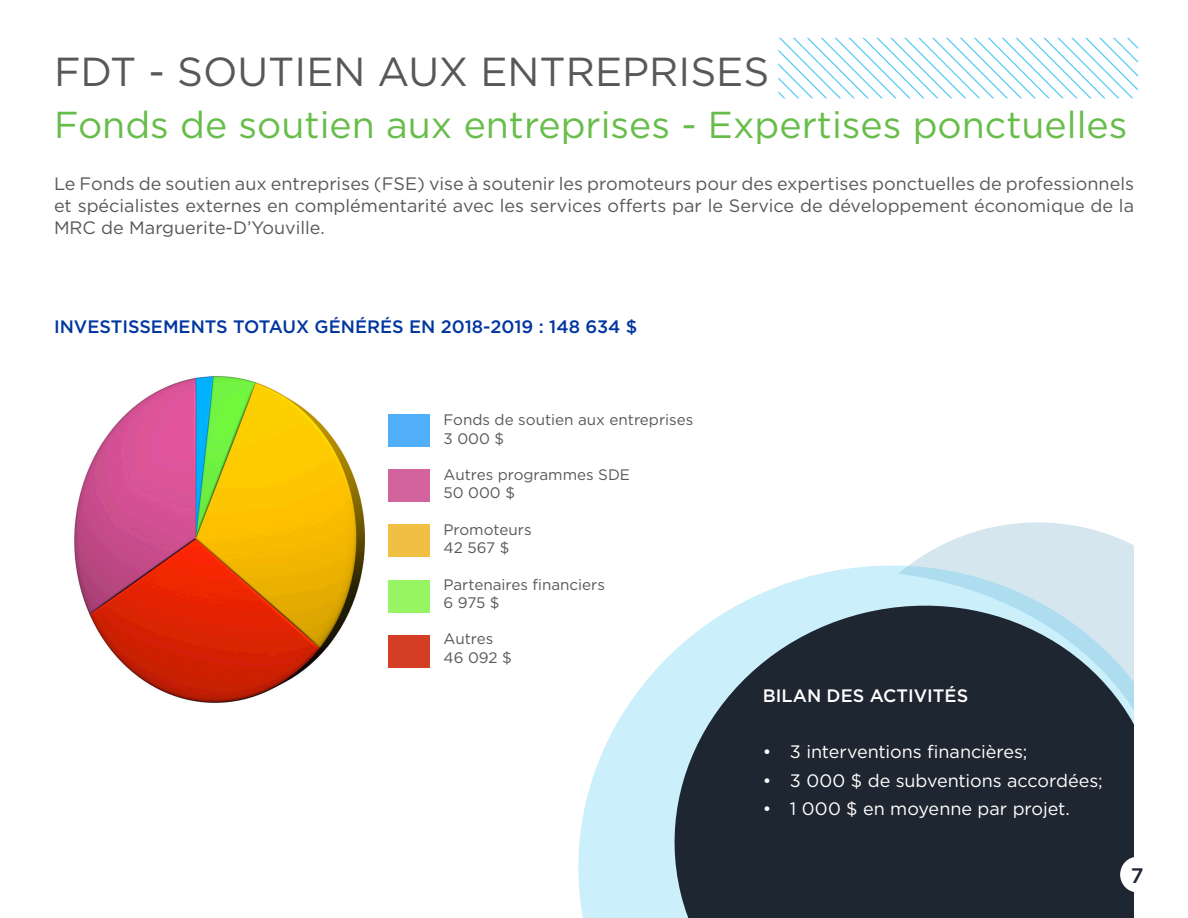
<style>
.page{position:relative;width:1188px;height:918px;background:#fff}
.page>*{position:absolute;margin:0;border:0;box-sizing:border-box;transform-origin:0 0}
.t1{font:40.5px "Gotham";color:#57585a}
.t2{font:37.5px "Gotham";color:#67bd4a}
.t3{font:500 21px "Gotham";color:#1e2631}
.t4{font:18px/21.6px "Gotham";color:#57585a;text-align:justify}
.t5{font:18px "Gotham";letter-spacing:-.005em;color:#fff}
.t6{font:500 18px "Gotham";color:#0036a0}
.t7{font:500 18px "Gotham";color:#fff}
.t8{font:15.15px/18.3px "Gotham";color:#57585a}
</style>
<div class="page">
<img style="left:74px;top:376px;width:292px;height:327px">
<div style="left:388px;top:414px;width:42px;height:32px;background:#51aff9"></div>
<div style="left:388px;top:469px;width:42px;height:33px;background:#d2639d"></div>
<div style="left:388px;top:525px;width:42px;height:32px;background:#f0bf43"></div>
<div style="left:388px;top:580px;width:42px;height:32px;background:#97f564"></div>
<div style="left:388px;top:635px;width:42px;height:33px;background:#d33e24"></div>
<svg style="left:778px;top:38px;width:360px;height:60px"></svg>
<svg style="left:969px;top:522px;width:137px;height:12px;fill:#d5e6ef"></svg>
<svg style="left:578px;top:534px;width:556px;height:384px"></svg>
<svg style="left:651px;top:581px;width:483px;height:337px;background:#495661"></svg>
<div style="left:1120px;top:857px;width:35px;height:35px;background:#fff;border-radius:50%"></div>
<p class="t1" style="left:54px;top:46px;width:717px">FDT - SOUTIEN AUX ENTREPRISES</p>
<p class="t2" style="left:54px;top:101px;width:1075px">Fonds de soutien aux entreprises - Expertises ponctuelles</p>
<p class="t4" style="left:54px;top:173px;width:1082px">Le Fonds de soutien aux entreprises (FSE) vise à soutenir les promoteurs pour des expertises ponctuelles de professionnels et spécialistes externes en complémentarité avec les services offerts par le Service de développement économique de la MRC de Marguerite-D’Youville.</p>
<p class="t6" style="left:54px;top:315px;width:585px">INVESTISSEMENTS TOTAUX GÉNÉRÉS EN 2018-2019 : 148 634 $</p>
<p class="t8" style="left:443px;top:411px;width:251px">Fonds de soutien aux entreprises<br>3 000 $</p>
<p class="t8" style="left:443px;top:465px;width:188px">Autres programmes SDE<br>50 000 $</p>
<p class="t8" style="left:443px;top:520px;width:90px">Promoteurs<br>42 567 $</p>
<p class="t8" style="left:443px;top:575px;width:163px">Partenaires financiers<br>6 975 $</p>
<p class="t8" style="left:443px;top:630px;width:70px">Autres<br>46 092 $</p>
<p class="t7" style="left:763px;top:683px;width:207px">BILAN DES ACTIVITÉS</p>
<p class="t5" style="left:763px;top:740px;width:266px">• 3 interventions financières;</p>
<p class="t5" style="left:763px;top:769px;width:341px">• 3 000 $ de subventions accordées;</p>
<p class="t5" style="left:763px;top:797px;width:308px">• 1 000 $ en moyenne par projet.</p>
<p class="t3" style="left:1131px;top:862px;width:14px">7</p>
</div>
